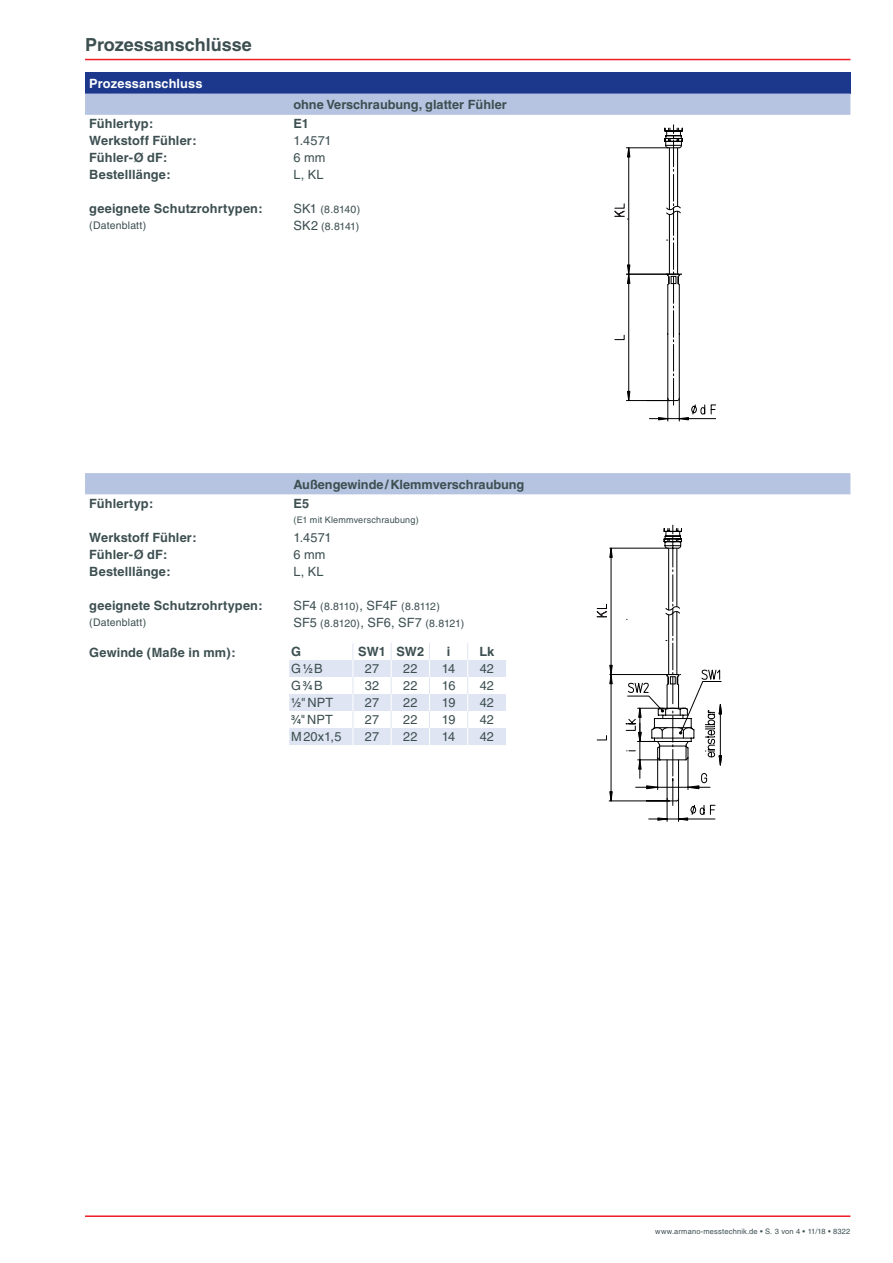
<style>
.page{position:relative;width:893px;height:1263px;background:#fff}
.page>*{position:absolute;margin:0;border:0;box-sizing:border-box;transform-origin:0 0}
.t1{font:700 18px "Helvetica";color:#3d4f51}
.t2{font:700 12.75px "Helvetica";letter-spacing:.01em;color:#3d4f51}
.t3{font:12.75px "Helvetica";letter-spacing:.005em;color:#3d4f51}
.t4{font:700 12.75px "Helvetica";letter-spacing:.01em;color:#fff}
.t5{font:10.5px "Helvetica";letter-spacing:.005em;color:#3d4f51}
.t6{font:10.5px "Helvetica";letter-spacing:-.02em;color:#3d4f51}
.t7{font:10.5px "Helvetica";letter-spacing:-.03em;color:#3d4f51}
.t8{font:9px "Helvetica";letter-spacing:.02em;color:#3d4f51}
.t9{font:7.5px "Helvetica";letter-spacing:.025em;color:#3d4f51}
.s1{font-size:12.75px}
.s2{font-weight:700}
.s3{font-weight:700;font-size:7.05px}
</style>
<div class="page">
<div style="left:85px;top:72px;width:765px;height:22px;background:#1b388c"></div>
<div style="left:85px;top:94px;width:765px;height:21px;background:#b6c4e1"></div>
<svg style="left:614px;top:124px;width:102px;height:297px"></svg>
<svg style="left:597px;top:525px;width:125px;height:297px"></svg>
<div style="left:85px;top:473px;width:765px;height:21px;background:#b6c4e1"></div>
<svg style="left:289px;top:643px;width:217px;height:102px"></svg>
<hr style="left:85px;top:1215px;width:765px;height:2px;background:#ee1d23">
<hr style="left:85px;top:59px;width:765px;height:1px;background:#ee1d23">
<h1 class="t1" style="left:85px;top:34px;width:168px">Prozessanschlüsse</h1>
<p class="t4" style="left:89px;top:76px;width:115px">Prozessanschluss</p>
<p class="t2" style="left:293px;top:97px;width:215px">ohne Verschraubung, glatter Fühler</p>
<p class="t2" style="left:89px;top:116px;width:66px">Fühlertyp:</p>
<p class="t2" style="left:293px;top:116px;width:17px">E1</p>
<p class="t2" style="left:89px;top:133px;width:109px">Werkstoff Fühler:</p>
<p class="t3" style="left:293px;top:133px;width:40px">1.4571</p>
<p class="t2" style="left:89px;top:150px;width:80px">Fühler-Ø dF:</p>
<p class="t3" style="left:293px;top:150px;width:34px">6 mm</p>
<p class="t2" style="left:89px;top:167px;width:83px">Bestelllänge:</p>
<p class="t3" style="left:293px;top:167px;width:32px">L, KL</p>
<p class="t2" style="left:89px;top:201px;width:175px">geeignete Schutzrohrtypen:</p>
<p class="t5" style="left:293px;top:204px;width:68px"><span class="s1">SK1</span> (8.8140)</p>
<p class="t5" style="left:89px;top:220px;width:58px">(Datenblatt)</p>
<p class="t5" style="left:293px;top:221px;width:68px"><span class="s1">SK2</span> (8.8141)</p>
<p class="t2" style="left:293px;top:476px;width:233px">Außengewinde/Klemmverschraubung</p>
<p class="t2" style="left:89px;top:495px;width:66px">Fühlertyp:</p>
<p class="t2" style="left:293px;top:495px;width:17px">E5</p>
<p class="t8" style="left:293px;top:515px;width:127px">(E1 mit Klemmverschraubung)</p>
<p class="t2" style="left:89px;top:529px;width:109px">Werkstoff Fühler:</p>
<p class="t3" style="left:293px;top:530px;width:40px">1.4571</p>
<p class="t2" style="left:89px;top:546px;width:80px">Fühler-Ø dF:</p>
<p class="t3" style="left:293px;top:547px;width:34px">6 mm</p>
<p class="t2" style="left:89px;top:563px;width:83px">Bestelllänge:</p>
<p class="t3" style="left:293px;top:564px;width:32px">L, KL</p>
<p class="t2" style="left:89px;top:597px;width:175px">geeignete Schutzrohrtypen:</p>
<p class="t7" style="left:293px;top:600px;width:148px"><span class="s1">SF4</span> (8.8110)<span class="s1">, SF4F</span> (8.8112)</p>
<p class="t5" style="left:89px;top:616px;width:58px">(Datenblatt)</p>
<p class="t6" style="left:293px;top:617px;width:172px"><span class="s1">SF5</span> (8.8120)<span class="s1">, SF6, SF7</span> (8.8121)</p>
<p class="t2" style="left:89px;top:644px;width:148px">Gewinde (Maße in mm):</p>
<p class="t2" style="left:291px;top:644px;width:11px">G</p>
<p class="t2" style="left:358px;top:644px;width:67px">SW1 SW2</p>
<p class="t2" style="left:447px;top:644px;width:5px">i</p>
<p class="t2" style="left:479px;top:644px;width:16px">Lk</p>
<p class="t3" style="left:291px;top:661px;width:33px">G<sup>1</sup><span class="s2">⁄</span><span class="s3">2</span>B</p>
<p class="t3" style="left:365px;top:661px;width:16px">27</p>
<p class="t3" style="left:403px;top:661px;width:16px">22</p>
<p class="t3" style="left:442px;top:661px;width:15px">14</p>
<p class="t3" style="left:480px;top:661px;width:16px">42</p>
<p class="t3" style="left:291px;top:678px;width:33px">G<sup>3</sup><span class="s2">⁄</span><span class="s3">4</span>B</p>
<p class="t3" style="left:365px;top:678px;width:16px">32</p>
<p class="t3" style="left:403px;top:678px;width:16px">22</p>
<p class="t3" style="left:442px;top:678px;width:15px">16</p>
<p class="t3" style="left:480px;top:678px;width:16px">42</p>
<p class="t3" style="left:291px;top:695px;width:43px"><sup>1</sup><span class="s2">⁄</span><span class="s3">2</span>"NPT</p>
<p class="t3" style="left:365px;top:695px;width:16px">27</p>
<p class="t3" style="left:403px;top:695px;width:16px">22</p>
<p class="t3" style="left:442px;top:695px;width:15px">19</p>
<p class="t3" style="left:480px;top:695px;width:16px">42</p>
<p class="t3" style="left:291px;top:713px;width:43px"><sup>3</sup><span class="s2">⁄</span><span class="s3">4</span>"NPT</p>
<p class="t3" style="left:365px;top:713px;width:16px">27</p>
<p class="t3" style="left:403px;top:713px;width:16px">22</p>
<p class="t3" style="left:442px;top:713px;width:15px">19</p>
<p class="t3" style="left:480px;top:713px;width:16px">42</p>
<p class="t3" style="left:291px;top:730px;width:52px">M20x1,5</p>
<p class="t3" style="left:365px;top:730px;width:16px">27</p>
<p class="t3" style="left:403px;top:730px;width:16px">22</p>
<p class="t3" style="left:442px;top:730px;width:15px">14</p>
<p class="t3" style="left:480px;top:730px;width:16px">42</p>
<p class="t9" style="left:655px;top:1227px;width:197px">www.armano-messtechnik.de • S. 3 von 4 • 11/18 • 8322</p>
</div>
